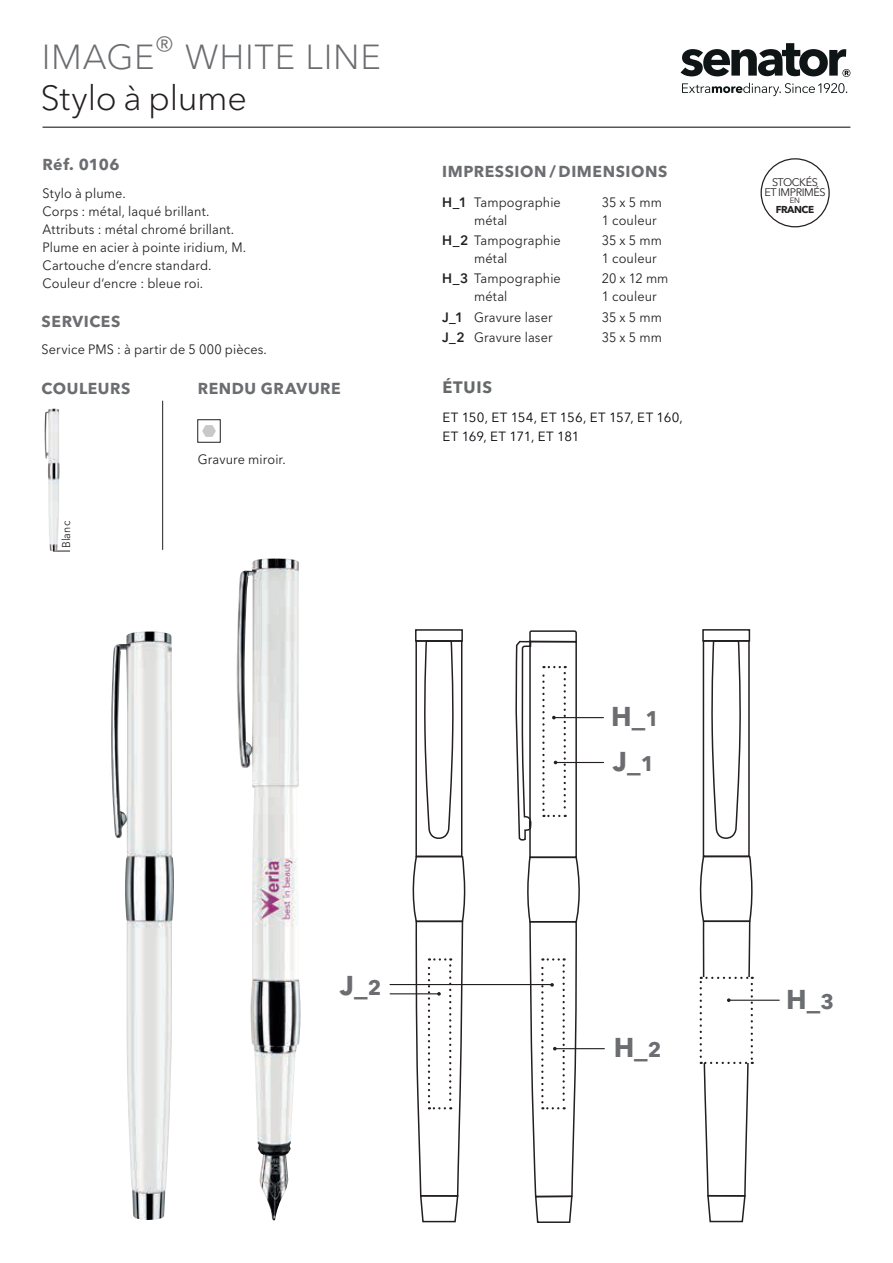
<style>
.page{position:relative;width:893px;height:1263px;background:#fff}
.page>*{position:absolute;margin:0;border:0;box-sizing:border-box;transform-origin:0 0}
.t1{font:300 34.5px "Avenir Next W1 G";letter-spacing:.02em;color:#6c6d70}
.t2{font:300 34.5px "Avenir Next W1 G";letter-spacing:-.005em;color:#231f20}
.t3{font:700 27px "Avenir Next W1 G";color:#6c6d70}
.t4{font:700 16.5px "Avenir Next W1 G";letter-spacing:.05em;color:#666969}
.t5{font:700 15.75px "Avenir Next W1 G";letter-spacing:.035em;color:#6c6d70}
.t6{font:13.5px/18px "Avenir Next W1 G";letter-spacing:.01em;color:#231f20;scale:.94 1}
.t7{font:13.2px/18.8px "Avenir Next W1 G";letter-spacing:.005em;color:#020106}
.t8{font:11.25px "Avenir Next W1 G";letter-spacing:.015em;color:#231f20;scale:.94 1}
.t9{font:10.95px/10.6px "Avenir Next W1 G";letter-spacing:-.04em;color:#231f20;text-align:center}
.t10{font:700 10.05px "Avenir Next W1 G";letter-spacing:-.04em;color:#231f20}
.t11{font:7.65px "Avenir Next W1 G";color:#231f20}
.s1{font-weight:600}
.s2{font-size:21px}
</style>
<div class="page">
<svg style="left:680px;top:43px;width:170px;height:34px"></svg>
<svg style="left:682px;top:83px;width:165px;height:13px"></svg>
<svg style="left:761px;top:158px;width:69px;height:69px"></svg>
<hr style="left:43px;top:127px;width:807px;height:1px;background:#231f20">
<div style="left:415px;top:640px;width:47px;height:217px;border:2px solid #231f20"></div>
<svg style="left:423px;top:642px;width:30px;height:197px"></svg>
<div style="left:415px;top:629px;width:48px;height:13px;border:2px solid #231f20"></div>
<div style="left:703px;top:640px;width:47px;height:217px;border:2px solid #231f20"></div>
<svg style="left:711px;top:642px;width:30px;height:197px"></svg>
<div style="left:702px;top:629px;width:48px;height:13px;border:2px solid #231f20"></div>
<hr style="left:554px;top:717px;width:49px;height:1px;background:#231f20">
<hr style="left:729px;top:1000px;width:50px;height:1px;background:#231f20">
<svg style="left:699px;top:855px;width:55px;height:368px"></svg>
<hr style="left:390px;top:993px;width:49px;height:1px;background:#231f20">
<svg style="left:410px;top:855px;width:57px;height:368px"></svg>
<hr style="left:390px;top:984px;width:162px;height:1px;background:#231f20">
<hr style="left:556px;top:762px;width:48px;height:1px;background:#231f20">
<hr style="left:555px;top:1048px;width:49px;height:1px;background:#231f20">
<svg style="left:515px;top:630px;width:68px;height:593px"></svg>
<svg style="left:53px;top:551px;width:17px;height:1px"></svg>
<img style="left:44px;top:409px;width:16px;height:142px">
<img style="left:111px;top:631px;width:63px;height:589px">
<img style="left:237px;top:558px;width:64px;height:662px">
<hr style="left:162px;top:401px;width:1px;height:149px;background:#231f20">
<div style="left:197px;top:419px;width:24px;height:24px;border:1px solid #231f20"></div>
<svg style="left:202px;top:425px;width:14px;height:12px"></svg>
<h1 class="t1" style="left:42px;top:36px;width:340px">IMAGE® WHITE LINE</h1>
<h1 class="t2" style="left:41px;top:77px;width:208px">Stylo à plume</h1>
<p class="t5" style="left:43px;top:155px;width:79px">Réf. 0106</p>
<p class="t6" style="left:43px;top:184px;width:218px">Stylo à plume.<br>Corps : métal, laqué brillant.<br>Attributs : métal chromé brillant.<br>Plume en acier à pointe iridium, M.<br>Cartouche d‘encre standard.<br>Couleur d‘encre : bleue roi.</p>
<p class="t5" style="left:42px;top:312px;width:80px">SERVICES</p>
<p class="t6" style="left:42px;top:341px;width:241px">Service PMS : à partir de 5 000 pièces.</p>
<p class="t5" style="left:42px;top:378px;width:90px">COULEURS</p>
<p class="t5" style="left:198px;top:378px;width:145px">RENDU GRAVURE</p>
<p class="t8" style="left:60px;top:548px;width:30px;rotate:-90deg">Blanc</p>
<p class="t6" style="left:198px;top:451px;width:95px">Gravure miroir.</p>
<p class="t5" style="left:442px;top:161px;width:227px">IMPRESSION / DIMENSIONS</p>
<p class="t6" style="left:474px;top:193px;width:94px;text-indent:-32px"><span class="s1">H_1</span> Tampographie métal</p>
<p class="t6" style="left:602px;top:193px;width:66px">35 x 5 mm<br>1 couleur</p>
<p class="t6" style="left:474px;top:231px;width:94px;text-indent:-32px"><span class="s1">H_2</span> Tampographie métal</p>
<p class="t6" style="left:602px;top:231px;width:66px">35 x 5 mm<br>1 couleur</p>
<p class="t6" style="left:474px;top:270px;width:94px;text-indent:-32px"><span class="s1">H_3</span> Tampographie métal</p>
<p class="t6" style="left:602px;top:270px;width:73px">20 x 12 mm<br>1 couleur</p>
<p class="t6" style="left:442px;top:308px;width:119px"><span class="s1">J_1</span> Gravure laser</p>
<p class="t6" style="left:602px;top:308px;width:66px">35 x 5 mm</p>
<p class="t6" style="left:442px;top:328px;width:119px"><span class="s1">J_2</span> Gravure laser</p>
<p class="t6" style="left:602px;top:328px;width:66px">35 x 5 mm</p>
<p class="t4" style="left:442px;top:377px;width:51px">ÉTUIS</p>
<p class="t7" style="left:442px;top:408px;width:242px">ET 150, ET 154, ET 156, ET 157, ET 160,<br>ET 169, ET 171, ET 181</p>
<h2 class="t3" style="left:611px;top:700px;width:49px">H_<span class="s2">1</span></h2>
<h2 class="t3" style="left:613px;top:745px;width:43px">J_<span class="s2">1</span></h2>
<h2 class="t3" style="left:340px;top:969px;width:43px">J_<span class="s2">2</span></h2>
<h2 class="t3" style="left:614px;top:1031px;width:49px">H_<span class="s2">2</span></h2>
<p class="t9" style="left:764px;top:176px;width:63px">STOCKÉS<br>ET IMPRIMÉS</p>
<p class="t11" style="left:790px;top:196px;width:12px">EN</p>
<p class="t10" style="left:776px;top:203px;width:40px">FRANCE</p>
<h2 class="t3" style="left:786px;top:983px;width:49px">H_<span class="s2">3</span></h2>
</div>
